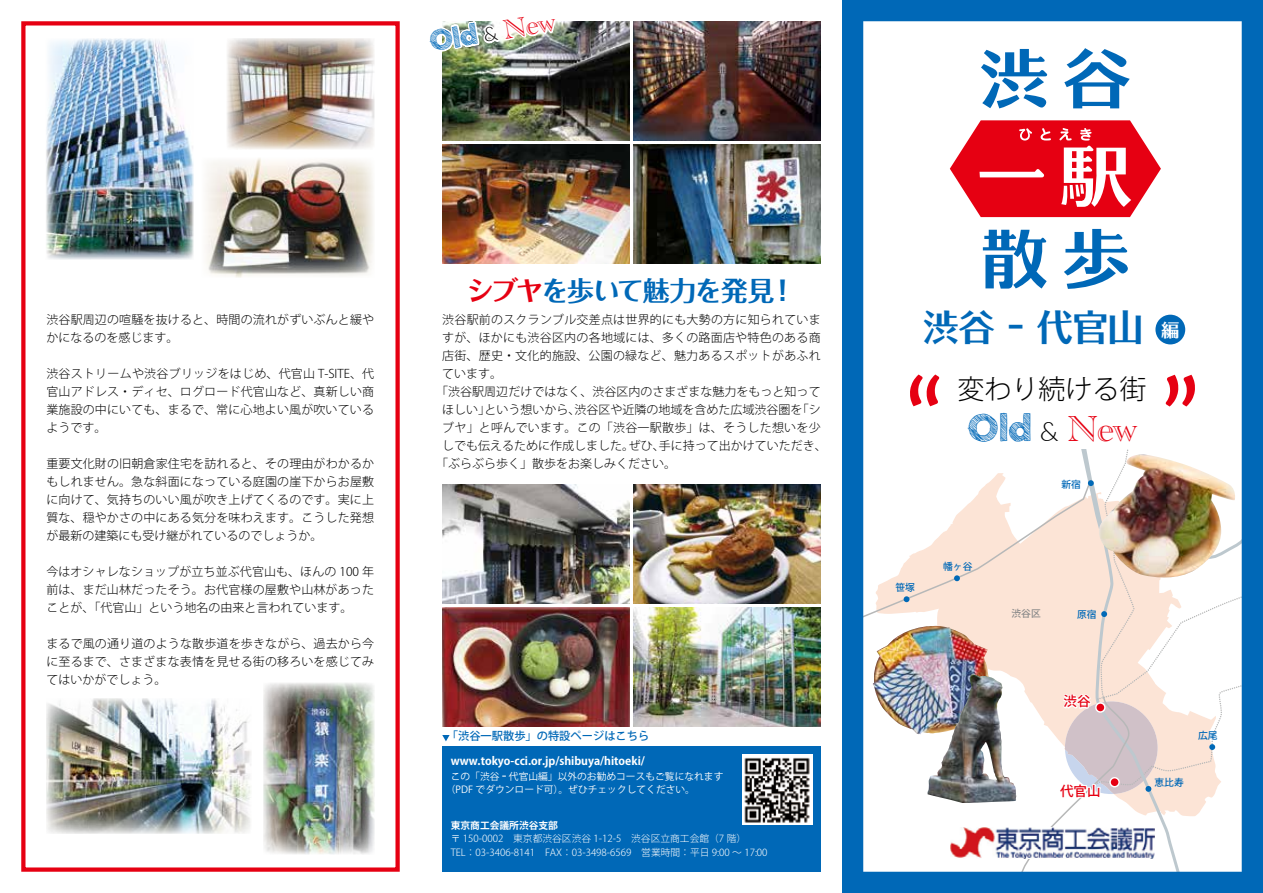
<style>
.page{position:relative;width:1263px;height:893px;background:#fff}
.page>*{position:absolute;margin:0;border:0;box-sizing:border-box;transform-origin:0 0}
.t1{font:37.5px "Folktale";color:#0068b7}
.t2{font:700 36px "Folk Pro";color:#0068b7}
.t3{font:28.2px "Folktale";color:#0068b7}
.t4{font:700 27px "Folk Pro";letter-spacing:-.045em;color:#0068b7}
.t5{font:300 27px "Koz Go Pr 6 N";color:#000}
.t6{font:500 13.5px "Koz Go Pr 6 N";color:#e60012}
.t7{font:300 12px/18px "Koz Go Pr 6 N";letter-spacing:.015em;color:#000;text-align:justify}
.t8{font:700 11.25px "Koz Go Pr 6 N";color:#fff}
.t9{font:500 11.25px "Koz Go Pr 6 N";color:#0068b7}
.t10{font:300 9.75px/13.5px "Koz Go Pr 6 N";color:#fff}
.t11{font:9.75px/13.5px "Koz Go Pr 6 N";color:#fff}
.t12{font:500 9.75px "Koz Go Pr 6 N";color:#0068b7}
.t13{font:700 9.75px "Koz Go Pr 6 N";color:#fff}
.t14{font:500 9.75px "Koz Go Pr 6 N";color:#898989}
.s1{font-family:"Lato";font-weight:300;font-size:20.25px;color:#000}
.s2{font-family:"Academy Engraved Let Plain";color:#e60012}
.s3{color:#e60012}
.s4{font-family:"Folk Pro";font-weight:700}
.s5{font-size:18px;color:#fff}
.s6{font-family:"Lato";font-weight:300;font-size:27px;color:#000}
</style>
<div class="page">
<svg style="left:842px;top:0;width:421px;height:893px"></svg>
<img style="left:950px;top:828px;width:205px;height:31px">
<svg style="left:910px;top:374px;width:29px;height:32px"></svg>
<svg style="left:1166px;top:375px;width:29px;height:32px"></svg>
<img style="left:1098px;top:454px;width:137px;height:125px">
<img style="left:872px;top:626px;width:117px;height:108px">
<img style="left:927px;top:674px;width:89px;height:129px">
<img style="left:442px;top:21px;width:187px;height:119px">
<img style="left:634px;top:21px;width:187px;height:119px">
<img style="left:442px;top:145px;width:187px;height:119px">
<img style="left:634px;top:145px;width:187px;height:119px">
<img style="left:442px;top:484px;width:187px;height:119px">
<img style="left:634px;top:484px;width:187px;height:119px">
<img style="left:442px;top:608px;width:187px;height:119px">
<img style="left:634px;top:608px;width:187px;height:119px">
<svg style="left:442px;top:735px;width:8px;height:6px"></svg>
<div style="left:442px;top:746px;width:379px;height:126px;background:#0068b7"></div>
<img style="left:742px;top:755px;width:70px;height:69px">
<div style="left:21px;top:21px;width:379px;height:851px;border:4px solid #e60012"></div>
<img style="left:263px;top:683px;width:111px;height:171px">
<img style="left:227px;top:38px;width:147px;height:111px">
<img style="left:46px;top:698px;width:205px;height:136px">
<img style="left:46px;top:38px;width:147px;height:221px">
<img style="left:206px;top:158px;width:167px;height:119px">
<img style="left:305px;top:21px;width:279px;height:83px">
<div style="left:1155px;top:315px;width:30px;height:29px;background:#0068b7;border-radius:50%"></div>
<svg style="left:981px;top:49px;width:67px;height:60px"></svg>
<svg style="left:1064px;top:48px;width:66px;height:60px"></svg>
<svg style="left:983px;top:230px;width:64px;height:59px"></svg>
<svg style="left:1064px;top:229px;width:66px;height:60px"></svg>
<svg style="left:950px;top:120px;width:211px;height:97px"></svg>
<h3 class="t3" style="left:428px;top:29px;width:129px;rotate:-9deg">Old <span class="s1">&amp;</span> <span class="s2">New</span></h3>
<p class="t7" style="left:46px;top:311px;width:329px">渋谷駅周辺の喧騒を抜けると、時間の流れがずいぶんと緩やかになるのを感じます。</p>
<p class="t7" style="left:46px;top:365px;width:329px">渋谷ストリームや渋谷ブリッジをはじめ、代官山 T-SITE、代官山アドレス・ディセ、ログロード代官山など、真新しい商業施設の中にいても、まるで、常に心地よい風が吹いているようです。</p>
<p class="t7" style="left:46px;top:455px;width:329px">重要文化財の旧朝倉家住宅を訪れると、その理由がわかるかもしれません。急な斜面になっている庭園の崖下からお屋敷に向けて、気持ちのいい風が吹き上げてくるのです。実に上質な、穏やかさの中にある気分を味わえます。こうした発想が最新の建築にも受け継がれているのでしょうか。</p>
<p class="t7" style="left:46px;top:563px;width:329px">今はオシャレなショップが立ち並ぶ代官山も、ほんの 100 年前は、まだ山林だったそう。お代官様の屋敷や山林があったことが、「代官山」という地名の由来と言われています。</p>
<p class="t7" style="left:46px;top:635px;width:329px">まるで風の通り道のような散歩道を歩きながら、過去から今に至るまで、さまざまな表情を見せる街の移ろいを感じてみてはいかがでしょう。</p>
<h3 class="t4" style="left:467px;top:267px;width:331px"><span class="s3">シブヤ</span>を歩いて魅力を発見！</h3>
<p class="t7" style="left:442px;top:311px;width:380px">渋谷駅前のスクランブル交差点は世界的にも大勢の方に知られていま</p>
<p class="t7" style="left:442px;top:329px;width:380px">すが、ほかにも渋谷区内の各地域には、多くの路面店や特色のある商</p>
<p class="t7" style="left:442px;top:347px;width:380px">店街、歴史・文化的施設、公園の緑など、魅力あるスポットがあふれ</p>
<p class="t7" style="left:442px;top:365px;width:61px">ています。</p>
<p class="t7" style="left:436px;top:383px;width:386px">「渋谷駅周辺だけではなく、渋谷区内のさまざまな魅力をもっと知って</p>
<p class="t7" style="left:442px;top:401px;width:380px">ほしい」という想いから、渋谷区や近隣の地域を含めた広域渋谷圏を「シ</p>
<p class="t7" style="left:442px;top:419px;width:380px">ブヤ」と呼んでいます。この「渋谷一駅散歩」は、そうした想いを少</p>
<p class="t7" style="left:442px;top:437px;width:386px">しでも伝えるために作成しました。ぜひ、手に持って出かけていただき、</p>
<p class="t7" style="left:436px;top:455px;width:241px">「ぶらぶら歩く」散歩をお楽しみください。</p>
<p class="t9" style="left:447px;top:730px;width:204px">「渋谷一駅散歩」の特設ページはこちら</p>
<p class="t8" style="left:451px;top:754px;width:196px">www.tokyo-cci.or.jp/shibuya/hitoeki/</p>
<p class="t11" style="left:446px;top:770px;width:279px;text-indent:5px">この「渋谷 <span class="s4">-</span> 代官山編」以外のお勧めコースもご覧になれます（PDF でダウンロード可）。ぜひチェックしてください。</p>
<p class="t13" style="left:451px;top:820px;width:109px">東京商工会議所渋谷支部</p>
<p class="t10" style="left:451px;top:832px;width:318px">〒 150-0002　東京都渋谷区渋谷 1-12-5　渋谷区立商工会館（7 階）<br>TEL：03-3406-8141　FAX：03-3498-6569　営業時間：平日 9:00 ～ 17:00</p>
<h2 class="t2" style="left:923px;top:297px;width:258px">渋谷 - 代官山 <span class="s5">編</span></h2>
<h3 class="t5" style="left:957px;top:374px;width:190px">変わり続ける街</h3>
<h1 class="t1" style="left:968px;top:411px;width:171px">Old <span class="s6">&amp;</span> <span class="s2">New</span></h1>
<p class="t12" style="left:1061px;top:479px;width:21px">新宿</p>
<p class="t12" style="left:895px;top:582px;width:21px">笹塚</p>
<p class="t12" style="left:943px;top:561px;width:31px">幡ヶ谷</p>
<p class="t14" style="left:1011px;top:608px;width:31px">渋谷区</p>
<p class="t12" style="left:1077px;top:609px;width:21px">原宿</p>
<p class="t6" style="left:1063px;top:694px;width:28px">渋谷</p>
<p class="t6" style="left:1060px;top:783px;width:42px">代官山</p>
<p class="t12" style="left:1198px;top:730px;width:21px">広尾</p>
<p class="t12" style="left:1154px;top:777px;width:31px">恵比寿</p>
</div>
